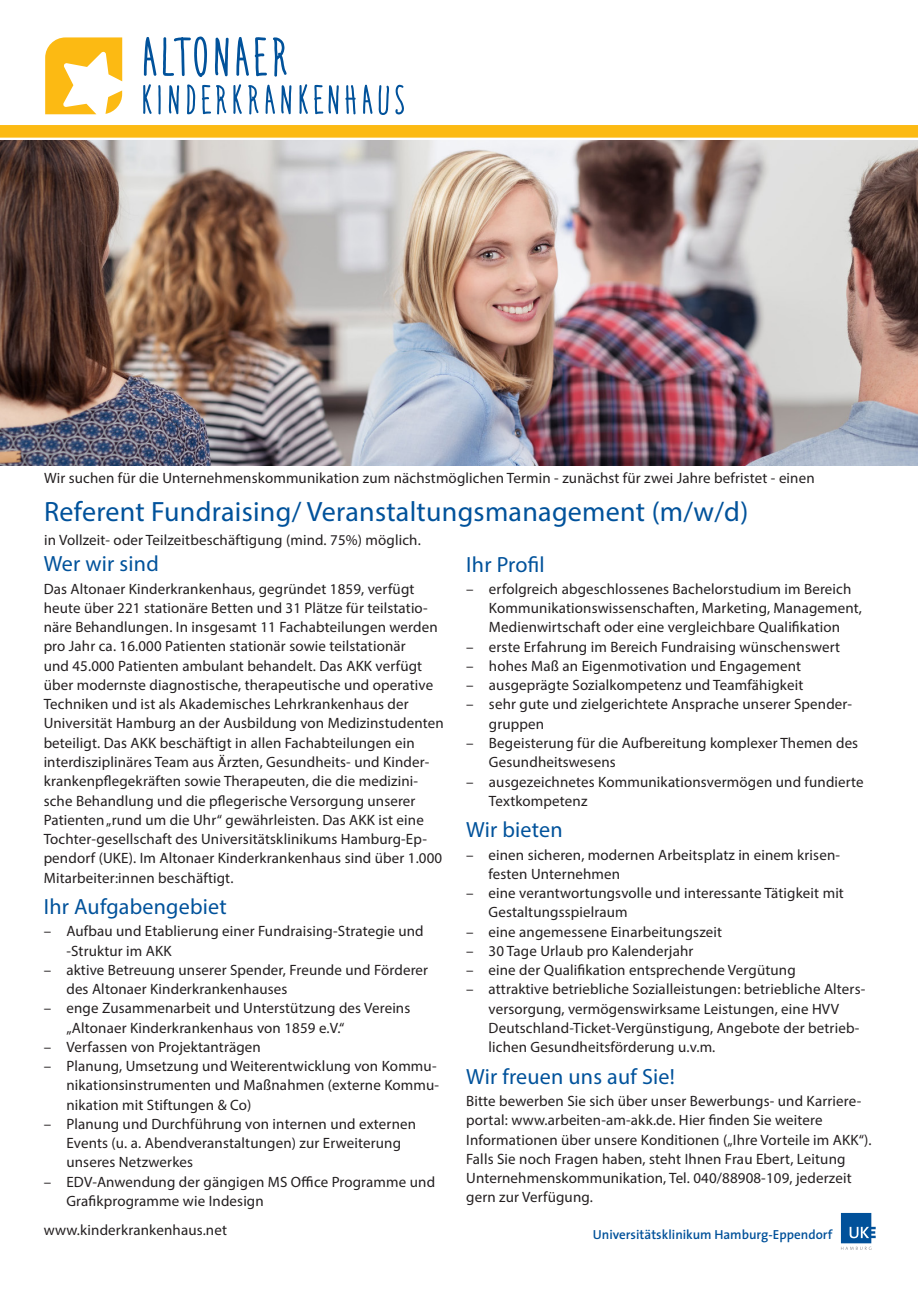
<style>
.page{position:relative;width:918px;height:1290px;background:#fff}
.page>*{position:absolute;margin:0;border:0;box-sizing:border-box;transform-origin:0 0}
.Titel{font:28px "Myriad Pro";letter-spacing:.01em;color:#01529b}
.kleiner_Titel{font:22.05px "Myriad Pro";letter-spacing:.01em;color:#01529b}
.kleiner_Titel-2{font:15.05px/19.2px "Myriad Pro";letter-spacing:.01em;color:#231f20}
.Lauftext{font:15.05px "Myriad Pro";letter-spacing:.01em;color:#231f20}
.Titel-2{font:15.05px "Myriad Pro";letter-spacing:.01em;color:#231f20}
.t1{font:600 13.12px "The Sans Capital";color:#01519a}
</style>
<div class="page">
<img style="left:0;top:140px;width:918px;height:326px">
<div style="left:0;top:125px;width:918px;height:13px;background:#fcba13"></div>
<svg style="left:143px;top:84px;width:9px;height:30px"></svg>
<svg style="left:158px;top:85px;width:3px;height:29px"></svg>
<svg style="left:169px;top:85px;width:10px;height:29px"></svg>
<svg style="left:187px;top:84px;width:8px;height:30px"></svg>
<svg style="left:202px;top:85px;width:24px;height:29px"></svg>
<svg style="left:233px;top:84px;width:9px;height:30px"></svg>
<svg style="left:248px;top:85px;width:11px;height:29px"></svg>
<svg style="left:266px;top:85px;width:9px;height:29px"></svg>
<svg style="left:281px;top:85px;width:10px;height:29px"></svg>
<svg style="left:299px;top:84px;width:9px;height:30px"></svg>
<svg style="left:314px;top:85px;width:25px;height:29px"></svg>
<svg style="left:345px;top:85px;width:11px;height:29px"></svg>
<svg style="left:363px;top:85px;width:9px;height:29px"></svg>
<svg style="left:378px;top:85px;width:11px;height:30px"></svg>
<svg style="left:395px;top:85px;width:9px;height:29px"></svg>
<svg style="left:144px;top:37px;width:12px;height:39px"></svg>
<svg style="left:163px;top:36px;width:44px;height:41px"></svg>
<svg style="left:215px;top:38px;width:14px;height:38px"></svg>
<svg style="left:236px;top:37px;width:13px;height:39px"></svg>
<svg style="left:255px;top:37px;width:12px;height:39px"></svg>
<svg style="left:273px;top:37px;width:14px;height:40px"></svg>
<svg style="left:45px;top:37px;width:77px;height:77px"></svg>
<svg style="left:841px;top:1213px;width:34px;height:37px"></svg>
<p class="Lauftext" style="left:44px;top:469px;width:772px">Wir suchen für die Unternehmenskommunikation zum nächstmöglichen Termin - zunächst für zwei Jahre befristet - einen</p>
<p class="Titel" style="left:44px;top:494px;width:705px">Referent Fundraising/ Veranstaltungsmanagement (m/w/d)</p>
<p class="Titel-2" style="left:44px;top:531px;width:378px">in Vollzeit- oder Teilzeitbeschäftigung (mind. 75%) möglich.</p>
<p class="kleiner_Titel" style="left:466px;top:550px;width:80px">Ihr Profil</p>
<p class="kleiner_Titel-2" style="left:489px;top:579px;width:374px;text-indent:-23px">– erfolgreich abgeschlossenes Bachelorstudium im Bereich<br>Kommunikationswissenschaften, Marketing, Management,<br>Medienwirtschaft oder eine vergleichbare Qualifikation</p>
<p class="kleiner_Titel-2" style="left:466px;top:637px;width:375px">– erste Erfahrung im Bereich Fundraising wünschenswert</p>
<p class="kleiner_Titel-2" style="left:466px;top:656px;width:336px">– hohes Maß an Eigenmotivation und Engagement</p>
<p class="kleiner_Titel-2" style="left:466px;top:675px;width:339px">– ausgeprägte Sozialkompetenz und Teamfähigkeit</p>
<p class="kleiner_Titel-2" style="left:489px;top:694px;width:365px;text-indent:-23px">– sehr gute und zielgerichtete Ansprache unserer Spender&shy;gruppen</p>
<p class="kleiner_Titel-2" style="left:489px;top:733px;width:371px;text-indent:-23px">– Begeisterung für die Aufbereitung komplexer Themen des<br>Gesundheitswesens</p>
<p class="kleiner_Titel-2" style="left:489px;top:771px;width:376px;text-indent:-23px">– ausgezeichnetes Kommunikationsvermögen und fundierte<br>Textkompetenz</p>
<p class="kleiner_Titel" style="left:466px;top:816px;width:98px">Wir bieten</p>
<p class="kleiner_Titel-2" style="left:466px;top:845px;width:375px">– einen sicheren, modernen Arbeitsplatz in einem krisen-</p>
<p class="kleiner_Titel-2" style="left:488px;top:864px;width:133px">festen Unternehmen</p>
<p class="kleiner_Titel-2" style="left:488px;top:883px;width:357px;text-indent:-22px">– eine verantwortungsvolle und interessante Tätigkeit mit<br>Gestaltungsspielraum</p>
<p class="kleiner_Titel-2" style="left:466px;top:922px;width:257px">– eine angemessene Einarbeitungszeit</p>
<p class="kleiner_Titel-2" style="left:466px;top:941px;width:229px">– 30 Tage Urlaub pro Kalenderjahr</p>
<p class="kleiner_Titel-2" style="left:466px;top:960px;width:331px">– eine der Qualifikation entsprechende Vergütung</p>
<p class="kleiner_Titel-2" style="left:488px;top:979px;width:378px;text-indent:-22px">– attraktive betriebliche Sozialleistungen: betriebliche Alters&shy;versorgung, vermögenswirksame Leistungen, eine HVV Deutschland-Ticket-Vergünstigung, Angebote der betrieb&shy;lichen Gesundheitsförderung u.v.m.</p>
<p class="kleiner_Titel" style="left:466px;top:1063px;width:210px">Wir freuen uns auf Sie!</p>
<p class="kleiner_Titel-2" style="left:466px;top:1091px;width:407px">Bitte bewerben Sie sich über unser Bewerbungs- und Karriere&shy;portal: www.arbeiten-am-akk.de. Hier finden Sie weitere<br>Informationen über unsere Konditionen („Ihre Vorteile im AKK“).</p>
<p class="kleiner_Titel-2" style="left:466px;top:1149px;width:387px">Falls Sie noch Fragen haben, steht Ihnen Frau Ebert, Leitung<br>Unternehmenskommunikation, Tel. 040/88908-109, jederzeit gern zur Verfügung.</p>
<p class="kleiner_Titel" style="left:44px;top:550px;width:117px">Wer wir sind</p>
<p class="kleiner_Titel-2" style="left:44px;top:579px;width:401px">Das Altonaer Kinderkrankenhaus, gegründet 1859, verfügt heute über 221 stationäre Betten und 31 Plätze für teilstatio&shy;näre Behandlungen. In insgesamt 11 Fachabteilungen werden pro Jahr ca. 16.000 Patienten stationär sowie teilstationär<br>und 45.000 Patienten ambulant behandelt. Das AKK verfügt über modernste diagnostische, therapeutische und operative Techniken und ist als Akademisches Lehrkrankenhaus der Universität Hamburg an der Ausbildung von Medizinstudenten beteiligt. Das AKK beschäftigt in allen Fachabteilungen ein interdisziplinäres Team aus Ärzten, Gesundheits- und Kinder&shy;krankenpflegekräften sowie Therapeuten, die die medizini&shy;sche Behandlung und die pflegerische Versorgung unserer Patienten „rund um die Uhr“ gewährleisten. Das AKK ist eine Tochter-gesellschaft des Universitätsklinikums Hamburg-Ep&shy;pendorf (UKE). Im Altonaer Kinderkrankenhaus sind über 1.000<br>Mitarbeiter:innen beschäftigt.</p>
<p class="kleiner_Titel" style="left:44px;top:893px;width:185px">Ihr Aufgabengebiet</p>
<p class="kleiner_Titel-2" style="left:66px;top:921px;width:359px;text-indent:-23px">– Aufbau und Etablierung einer Fundraising-Strategie und -Struktur im AKK</p>
<p class="kleiner_Titel-2" style="left:66px;top:960px;width:363px;text-indent:-23px">– aktive Betreuung unserer Spender, Freunde und Förderer des Altonaer Kinderkrankenhauses</p>
<p class="kleiner_Titel-2" style="left:66px;top:998px;width:345px;text-indent:-23px">– enge Zusammenarbeit und Unterstützung des Vereins „Altonaer Kinderkrankenhaus von 1859 e.V.“</p>
<p class="kleiner_Titel-2" style="left:44px;top:1037px;width:219px">– Verfassen von Projektanträgen</p>
<p class="kleiner_Titel-2" style="left:66px;top:1056px;width:374px;text-indent:-23px">– Planung, Umsetzung und Weiterentwicklung von Kommu&shy;nikationsinstrumenten und Maßnahmen (externe Kommu&shy;nikation mit Stiftungen &amp; Co)</p>
<p class="kleiner_Titel-2" style="left:66px;top:1114px;width:351px;text-indent:-23px">– Planung und Durchführung von internen und externen<br>Events (u. a. Abendveranstaltungen) zur Erweiterung unseres Netzwerkes</p>
<p class="kleiner_Titel-2" style="left:66px;top:1172px;width:370px;text-indent:-23px">– EDV-Anwendung der gängigen MS Office Programme und<br>Grafikprogramme wie Indesign</p>
<p class="kleiner_Titel-2" style="left:44px;top:1220px;width:185px">www.kinderkrankenhaus.net</p>
<p class="t1" style="left:593px;top:1223px;width:241px">Universitätsklinikum Hamburg-Eppendorf</p>
</div>
